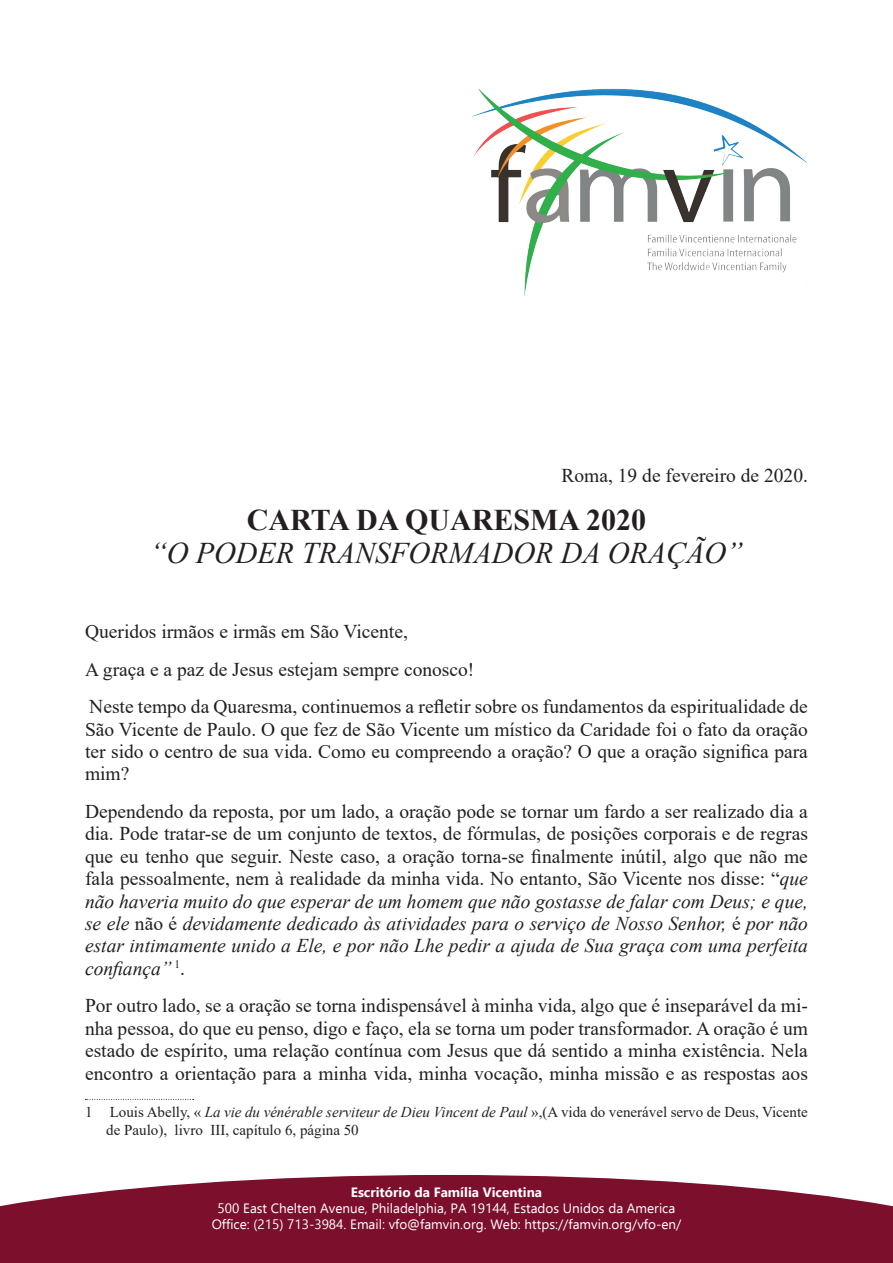
<style>
.page{position:relative;width:893px;height:1263px;background:#fff}
.page>*{position:absolute;margin:0;border:0;box-sizing:border-box;transform-origin:0 0}
.t1{font:italic 30px "Times New Roman";color:#231f20}
.t2{font:700 30px "Times New Roman";color:#231f20}
.t3{font:19.5px/22.4px "Times New Roman";color:#231f20;text-align:justify}
.t4{font:15px/18px "Times New Roman";color:#231f20}
.t5{font:13.5px/16.2px "Ebrima";color:#fff;text-align:center}
.t6{font:700 13.5px "Ebrima";color:#fff}
.s1{font-style:italic}
</style>
<div class="page">
<svg style="left:0;top:1175px;width:893px;height:88px;background:#892842"></svg>
<img style="left:472px;top:88px;width:335px;height:208px">
<svg style="left:85px;top:1099px;width:109px;height:1px"></svg>
<p class="t3" style="left:561px;top:464px;width:248px">Roma, 19 de fevereiro de 2020.</p>
<h1 class="t2" style="left:247px;top:499px;width:401px">CARTA DA QUARESMA 2020</h1>
<h1 class="t1" style="left:150px;top:533px;width:594px">“O PODER TRANSFORMADOR DA ORAÇÃO”</h1>
<p class="t3" style="left:85px;top:612px;width:724px;line-height:37.3px;text-align:left">Queridos irmãos e irmãs em São Vicente,<br>A graça e a paz de Jesus estejam sempre conosco!<br>Neste tempo da Quaresma, continuemos a refletir sobre os fundamentos da espiritualidade de</p>
<p class="t3" style="left:85px;top:717px;width:724px">São Vicente de Paulo. O que fez de São Vicente um místico da Caridade foi o fato da oração ter sido o centro de sua vida. Como eu compreendo a oração? O que a oração significa para mim?</p>
<p class="t3" style="left:85px;top:799px;width:724px">Dependendo da reposta, por um lado, a oração pode se tornar um fardo a ser realizado dia a dia. Pode tratar-se de um conjunto de textos, de fórmulas, de posições corporais e de regras que eu tenho que seguir. Neste caso, a oração torna-se finalmente inútil, algo que não me fala pessoalmente, nem à realidade da minha vida. No entanto, São Vicente nos disse: “<span class="s1">que não haveria muito do que esperar de um homem que não gostasse de falar com Deus; e que, se ele</span> não é <span class="s1">devidamente dedicado às atividades para o serviço de Nosso Senhor,</span> é <span class="s1">por não estar intimamente unido a Ele, e por não Lhe pedir a ajuda de Sua graça com uma perfeita confiança”</span> <sup>1</sup>.</p>
<p class="t3" style="left:85px;top:994px;width:724px">Por outro lado, se a oração se torna indispensável à minha vida, algo que é inseparável da mi&shy;nha pessoa, do que eu penso, digo e faço, ela se torna um poder transformador. A oração é um estado de espírito, uma relação contínua com Jesus que dá sentido a minha existência. Nela encontro a orientação para a minha vida, minha vocação, minha missão e as respostas aos</p>
<p class="t4" style="left:106px;top:1103px;width:703px;text-indent:-21px">1 Louis Abelly, « <span class="s1">La vie du vénérable serviteur de Dieu Vincent de Paul</span> »,(A vida do venerável servo de Deus, Vicente de Paulo), livro III, capítulo 6, página 50</p>
<p class="t6" style="left:351px;top:1181px;width:193px">Escritório da Família Vicentina</p>
<p class="t5" style="left:212px;top:1199px;width:471px">500 East Chelten Avenue, Philadelphia, PA 19144, Estados Unidos da America<br>Office: (215) 713-3984. Email: vfo@famvin.org. Web: https://famvin.org/vfo-en/</p>
</div>
